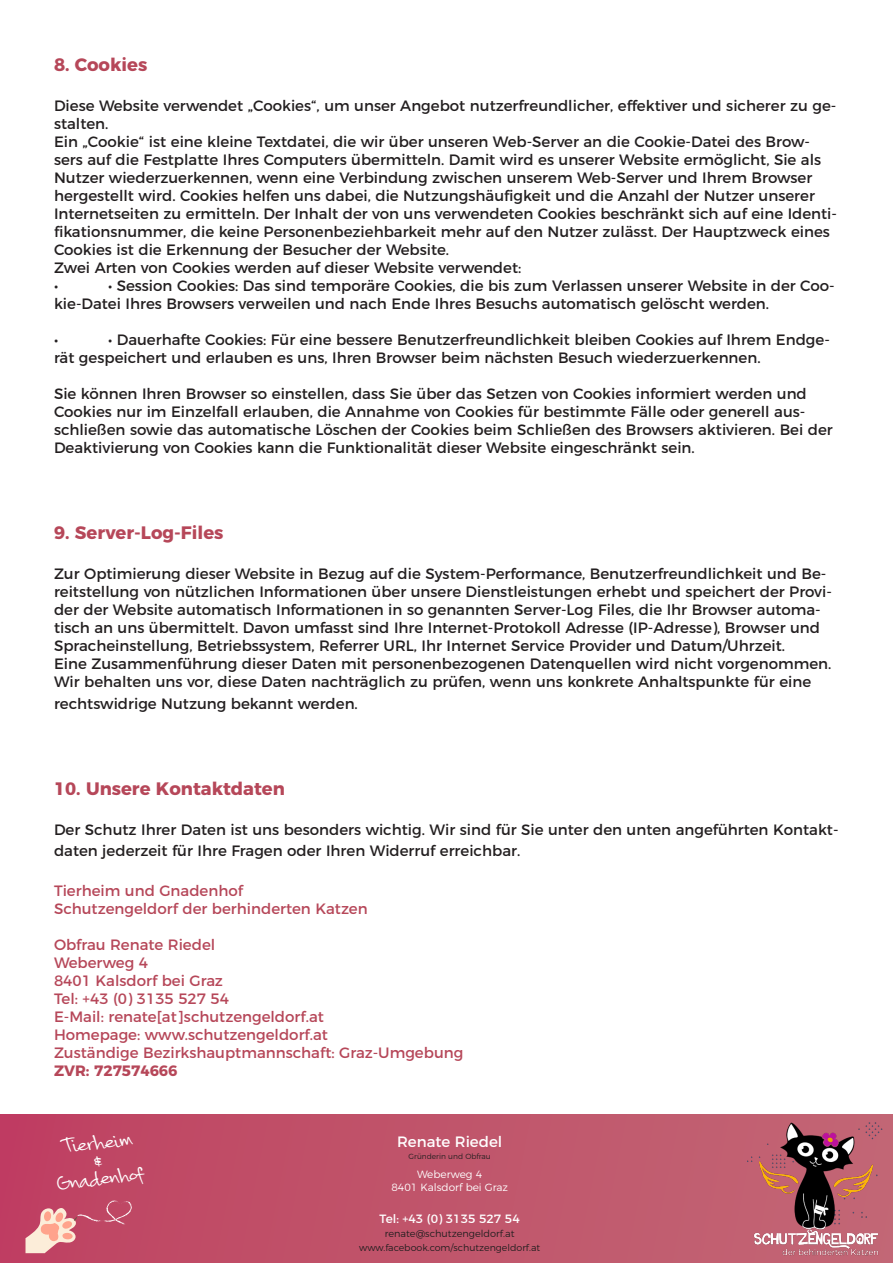
<style>
.page{position:relative;width:893px;height:1263px;background:#fff}
.page>*{position:absolute;margin:0;border:0;box-sizing:border-box;transform-origin:0 0}
.t1{font:700 18px "Montserrat";color:#b64759}
.t2{font:500 18px "Camy B Lack";color:#fff}
.t3{font:15px/18px "Montserrat";color:#231f20}
.t4{font:15px "Montserrat";color:#b64759}
.t5{font:700 15px "Montserrat";color:#b64759}
.t6{font:15px "Montserrat";color:#fff}
.t7{font:12px "Montserrat";color:#fff}
.t8{font:300 10.5px "Montserrat";color:#fff}
.t9{font:300 9.75px "Montserrat";color:#231f20}
.t10{font:300 9.45px "Montserrat";color:#231f20}
.t11{font:300 7.5px "Montserrat";color:#231f20}
</style>
<div class="page">
<div style="left:0;top:1114px;width:893px;height:149px;background:linear-gradient(to right,#bf4161,#c26775)"></div>
<img style="left:747px;top:1123px;width:137px;height:137px">
<svg style="left:26px;top:1200px;width:106px;height:53px;background:#cf6d7e"></svg>
<svg style="left:94px;top:1155px;width:9px;height:12px"></svg>
<p class="t1" style="left:54px;top:50px;width:95px">8. Cookies</p>
<p class="t3" style="left:54px;top:95px;width:784px">Diese Website verwendet „Cookies“, um unser Angebot nutzerfreundlicher, effektiver und sicherer zu ge&shy;stalten.</p>
<p class="t3" style="left:54px;top:131px;width:785px">Ein „Cookie“ ist eine kleine Textdatei, die wir über unseren Web-Server an die Cookie-Datei des Brow&shy;sers auf die Festplatte Ihres Computers übermitteln. Damit wird es unserer Website ermöglicht, Sie als Nutzer wiederzuerkennen, wenn eine Verbindung zwischen unserem Web-Server und Ihrem Browser hergestellt wird. Cookies helfen uns dabei, die Nutzungshäufigkeit und die Anzahl der Nutzer unserer Internetseiten zu ermitteln. Der Inhalt der von uns verwendeten Cookies beschränkt sich auf eine Identi&shy;fikationsnummer, die keine Personenbeziehbarkeit mehr auf den Nutzer zulässt. Der Hauptzweck eines Cookies ist die Erkennung der Besucher der Website.</p>
<p class="t3" style="left:54px;top:257px;width:469px">Zwei Arten von Cookies werden auf dieser Website verwendet:</p>
<p class="t3" style="left:54px;top:275px;width:6px">•</p>
<p class="t3" style="left:54px;top:275px;width:782px;text-indent:54px">• Session Cookies: Das sind temporäre Cookies, die bis zum Verlassen unserer Website in der Coo&shy;kie-Datei Ihres Browsers verweilen und nach Ende Ihres Besuchs automatisch gelöscht werden.</p>
<p class="t3" style="left:54px;top:329px;width:6px">•</p>
<p class="t3" style="left:54px;top:329px;width:777px;text-indent:54px">• Dauerhafte Cookies: Für eine bessere Benutzerfreundlichkeit bleiben Cookies auf Ihrem Endge&shy;rät gespeichert und erlauben es uns, Ihren Browser beim nächsten Besuch wiederzuerkennen.</p>
<p class="t3" style="left:54px;top:383px;width:780px">Sie können Ihren Browser so einstellen, dass Sie über das Setzen von Cookies informiert werden und Cookies nur im Einzelfall erlauben, die Annahme von Cookies für bestimmte Fälle oder generell aus&shy;schließen sowie das automatische Löschen der Cookies beim Schließen des Browsers aktivieren. Bei der Deaktivierung von Cookies kann die Funktionalität dieser Website eingeschränkt sein.</p>
<p class="t1" style="left:54px;top:518px;width:171px">9. Server-Log-Files</p>
<p class="t3" style="left:54px;top:563px;width:779px">Zur Optimierung dieser Website in Bezug auf die System-Performance, Benutzerfreundlichkeit und Be&shy;reitstellung von nützlichen Informationen über unsere Dienstleistungen erhebt und speichert der Provi&shy;der der Website automatisch Informationen in so genannten Server-Log Files, die Ihr Browser automa&shy;tisch an uns übermittelt. Davon umfasst sind Ihre Internet-Protokoll Adresse (IP-Adresse), Browser und Spracheinstellung, Betriebssystem, Referrer URL, Ihr Internet Service Provider und Datum/Uhrzeit.</p>
<p class="t3" style="left:54px;top:653px;width:779px">Eine Zusammenführung dieser Daten mit personenbezogenen Datenquellen wird nicht vorgenommen.<br>Wir behalten uns vor, diese Daten nachträglich zu prüfen, wenn uns konkrete Anhaltspunkte für eine</p>
<p class="t3" style="left:54px;top:693px;width:305px">rechtswidrige Nutzung bekannt werden.</p>
<p class="t1" style="left:54px;top:774px;width:232px">10. Unsere Kontaktdaten</p>
<p class="t3" style="left:54px;top:817px;width:786px;line-height:21.6px">Der Schutz Ihrer Daten ist uns besonders wichtig. Wir sind für Sie unter den unten angeführten Kontakt&shy;daten jederzeit für Ihre Fragen oder Ihren Widerruf erreichbar.</p>
<p class="t4" style="left:54px;top:878px;width:190px">Tierheim und Gnadenhof</p>
<p class="t4" style="left:54px;top:896px;width:315px">Schutzengeldorf der berhinderten Katzen</p>
<p class="t4" style="left:54px;top:932px;width:163px">Obfrau Renate Riedel</p>
<p class="t4" style="left:54px;top:950px;width:96px">Weberweg 4</p>
<p class="t4" style="left:54px;top:968px;width:171px">8401 Kalsdorf bei Graz</p>
<p class="t4" style="left:54px;top:986px;width:177px">Tel: +43 (0) 3135 527 54</p>
<p class="t4" style="left:54px;top:1004px;width:271px">E-Mail: renate[at]schutzengeldorf.at</p>
<p class="t4" style="left:54px;top:1022px;width:276px">Homepage: www.schutzengeldorf.at</p>
<p class="t4" style="left:54px;top:1040px;width:411px">Zuständige Bezirkshauptmannschaft: Graz-Umgebung</p>
<p class="t5" style="left:54px;top:1058px;width:125px">ZVR: 727574666</p>
<p class="t2" style="left:60px;top:1136px;width:72px;rotate:-6deg">Tierheim</p>
<p class="t2" style="left:56px;top:1173px;width:89px;rotate:-6deg">Gnadenhof</p>
<p class="t6" style="left:397px;top:1129px;width:107px">Renate Riedel</p>
<p class="t11" style="left:409px;top:1150px;width:84px">Gründerin und Obfrau</p>
<p class="t8" style="left:417px;top:1166px;width:67px">Weberweg 4</p>
<p class="t8" style="left:391px;top:1179px;width:118px">8401 Kalsdorf bei Graz</p>
<p class="t7" style="left:380px;top:1209px;width:142px">Tel: +43 (0) 3135 527 54</p>
<p class="t9" style="left:385px;top:1226px;width:131px">renate@schutzengeldorf.at</p>
<p class="t10" style="left:359px;top:1240px;width:182px">www.facebook.com/schutzengeldorf.at</p>
</div>
